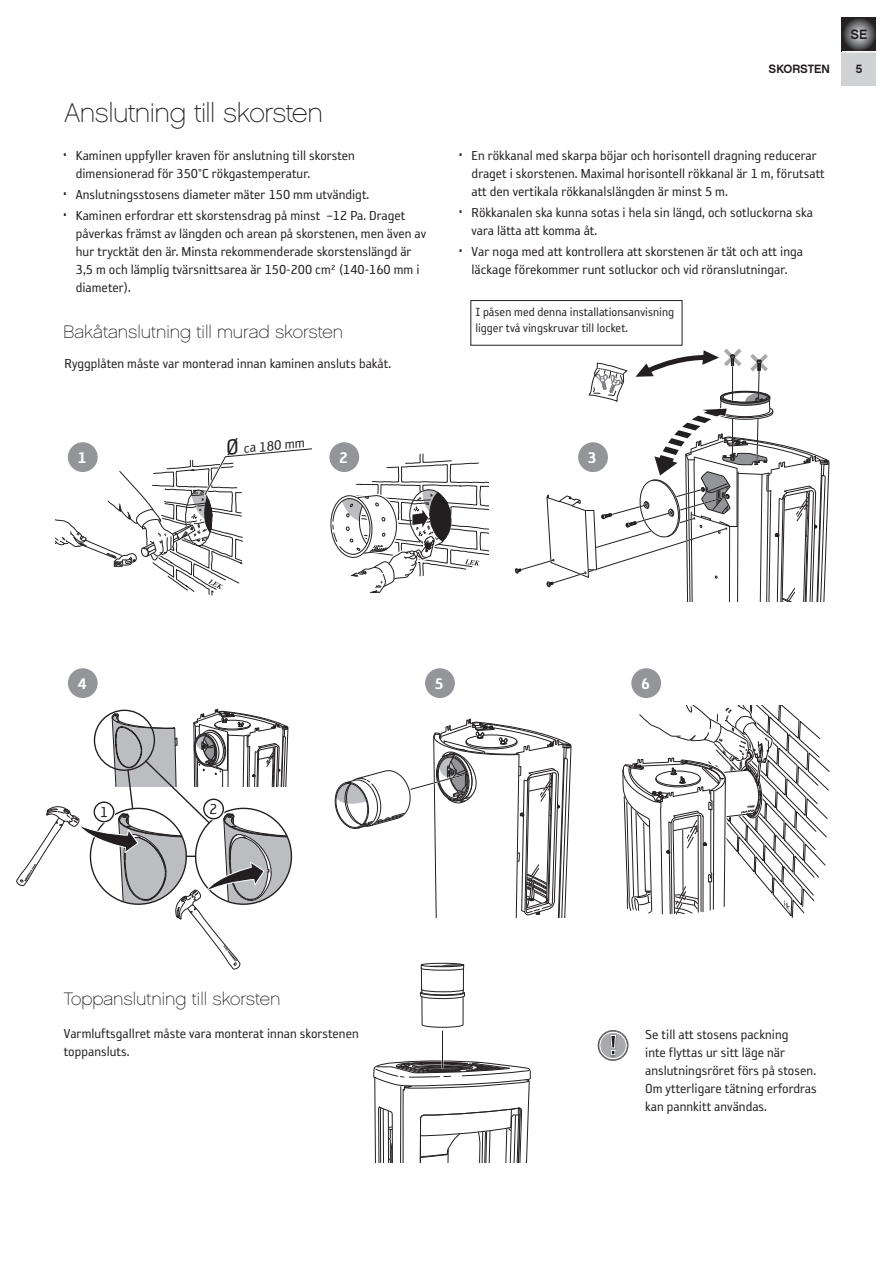
<style>
.page{position:relative;width:893px;height:1263px;background:#fff}
.page>*{position:absolute;margin:0;border:0;box-sizing:border-box;transform-origin:0 0}
.t1{font:30.3px "Reykjavik One OT D Gauge";color:#231f20}
.t2{font:27px "Chalet Paris Nineteen Sixty";letter-spacing:-.02em;color:#231f20}
.t3{font:18px "Chalet Paris Nineteen Sixty";color:#231f20}
.t4{font:17.55px "Reykjavik One OT C Gauge";color:#fff}
.t5{font:16.5px "Reykjavik One OT A Gauge";color:#231f20}
.t6{font:15.6px "Reykjavik One OT A Gauge";color:#231f20}
.t7{font:15px/18px "Reykjavik One OT A Gauge";color:#231f20}
.t8{font:13.5px/16.5px "Reykjavik One OT A Gauge";color:#231f20}
.t9{font:13.5px "Chalet New York Nineteen Sixty";color:#231f20}
.t10{font:12px "Chalet New York Nineteen Sixty";color:#231f20}
.s1{font-size:25.05px}
</style>
<div class="page">
<div style="left:842px;top:17px;width:34px;height:68px;background:#d1d2d4"></div>
<svg style="left:842px;top:17px;width:34px;height:34px"></svg>
<hr style="left:842px;top:51px;width:34px;height:2px;background:#fff">
<svg style="left:16px;top:709px;width:275px;height:261px"></svg>
<div style="left:94px;top:802px;width:20px;height:20px;background:#fff;border-radius:50%"></div>
<div style="left:93px;top:801px;width:22px;height:22px;border:3px solid #fff;border-radius:50%"></div>
<div style="left:94px;top:801px;width:20px;height:21px;border:1px solid #231f20;border-radius:50%"></div>
<div style="left:204px;top:799px;width:19px;height:20px;background:#fff;border-radius:50%"></div>
<div style="left:202px;top:798px;width:23px;height:22px;border:3px solid #fff;border-radius:50%"></div>
<div style="left:203px;top:798px;width:21px;height:21px;border:1px solid #231f20;border-radius:50%"></div>
<svg style="left:55px;top:448px;width:256px;height:147px"></svg>
<svg style="left:330px;top:453px;width:158px;height:140px"></svg>
<div style="left:330px;top:443px;width:29px;height:28px;background:#939598;border-radius:50%"></div>
<div style="left:329px;top:442px;width:30px;height:30px;border:1px solid #939598;border-radius:50%"></div>
<div style="left:69px;top:443px;width:28px;height:28px;background:#939598;border-radius:50%"></div>
<div style="left:68px;top:442px;width:30px;height:30px;border:1px solid #939598;border-radius:50%"></div>
<div style="left:426px;top:669px;width:28px;height:28px;background:#939598;border-radius:50%"></div>
<div style="left:425px;top:668px;width:30px;height:30px;border:1px solid #939598;border-radius:50%"></div>
<div style="left:632px;top:669px;width:28px;height:28px;background:#939598;border-radius:50%"></div>
<div style="left:631px;top:668px;width:30px;height:30px;border:1px solid #939598;border-radius:50%"></div>
<div style="left:69px;top:669px;width:28px;height:28px;background:#939598;border-radius:50%"></div>
<div style="left:68px;top:668px;width:30px;height:30px;border:1px solid #939598;border-radius:50%"></div>
<img style="left:608px;top:1030px;width:10px;height:31px">
<svg style="left:598px;top:1031px;width:30px;height:29px"></svg>
<svg style="left:515px;top:349px;width:315px;height:253px"></svg>
<svg style="left:334px;top:719px;width:237px;height:198px"></svg>
<svg style="left:622px;top:706px;width:207px;height:211px"></svg>
<hr style="left:442px;top:1031px;width:1px;height:37px;background:#231f20">
<div style="left:421px;top:963px;width:43px;height:4px;border:1px solid #231f20;border-radius:50%"></div>
<svg style="left:420px;top:964px;width:45px;height:64px"></svg>
<svg style="left:373px;top:1060px;width:158px;height:103px"></svg>
<div style="left:470px;top:300px;width:212px;height:46px;border:1px solid #231f20"></div>
<p class="t9" style="left:850px;top:26px;width:18px">SE</p>
<h2 class="t2" style="left:65px;top:97px;width:260px">Anslutning till skorsten</h2>
<p class="t7" style="left:76px;top:147px;width:281px;text-indent:-13px">• Kaminen uppfyller kraven för anslutning till skorsten dimensionerad för 350°C rökgastemperatur.</p>
<p class="t7" style="left:63px;top:186px;width:308px">• Anslutningsstosens diameter mäter 150 mm utvändigt.</p>
<p class="t7" style="left:76px;top:207px;width:352px;text-indent:-13px">• Kaminen erfordrar ett skorstensdrag på minst –12 Pa. Draget påverkas främst av längden och arean på skorstenen, men även av hur trycktät den är. Minsta rekommenderade skorstenslängd är 3,5 m och lämplig tvärsnittsarea är 150-200 cm² (140-160 mm i diameter).</p>
<p class="t3" style="left:63px;top:321px;width:281px">Bakåtanslutning till murad skorsten</p>
<p class="t7" style="left:65px;top:354px;width:328px">Ryggplåten måste var monterad innan kaminen ansluts bakåt.</p>
<p class="t10" style="left:769px;top:61px;width:63px">SKORSTEN</p>
<p class="t10" style="left:856px;top:61px;width:8px">5</p>
<p class="t7" style="left:472px;top:147px;width:355px;text-indent:-13px">• En rökkanal med skarpa böjar och horisontell dragning reducerar draget i skorstenen. Maximal horisontell rökkanal är 1 m, förutsatt att den vertikala rökkanalslängden är minst 5 m.</p>
<p class="t7" style="left:472px;top:204px;width:343px;text-indent:-13px">• Rökkanalen ska kunna sotas i hela sin längd, och sotluckorna ska vara lätta att komma åt.</p>
<p class="t7" style="left:459px;top:243px;width:346px;text-align:center">• Var noga med att kontrollera att skorstenen är tät och att inga läckage förekommer runt sotluckor och vid röranslutningar.</p>
<p class="t8" style="left:475px;top:304px;width:200px">I påsen med denna installationsanvisning ligger två vingskruvar till locket.</p>
<p class="t6" style="left:225px;top:442px;width:81px;rotate:-5deg"><span class="s1">Ø</span> ca 180 mm</p>
<p class="t4" style="left:78px;top:448px;width:10px">1</p>
<p class="t4" style="left:339px;top:448px;width:10px">2</p>
<p class="t4" style="left:588px;top:448px;width:10px">3</p>
<p class="t4" style="left:78px;top:674px;width:10px">4</p>
<p class="t4" style="left:435px;top:674px;width:10px">5</p>
<p class="t4" style="left:641px;top:674px;width:10px">6</p>
<p class="t5" style="left:100px;top:803px;width:9px">1</p>
<p class="t5" style="left:210px;top:800px;width:9px">2</p>
<p class="t3" style="left:64px;top:988px;width:218px">Toppanslutning till skorsten</p>
<p class="t7" style="left:64px;top:1025px;width:297px">Varmluftsgallret måste vara monterat innan skorstenen toppansluts.</p>
<h1 class="t1" style="left:609px;top:1029px;width:9px">!</h1>
<p class="t7" style="left:645px;top:1025px;width:173px">Se till att stosens packning<br>inte flyttas ur sitt läge när anslutningsröret förs på stosen.<br>Om ytterligare tätning erfordras kan pannkitt användas.</p>
</div>
